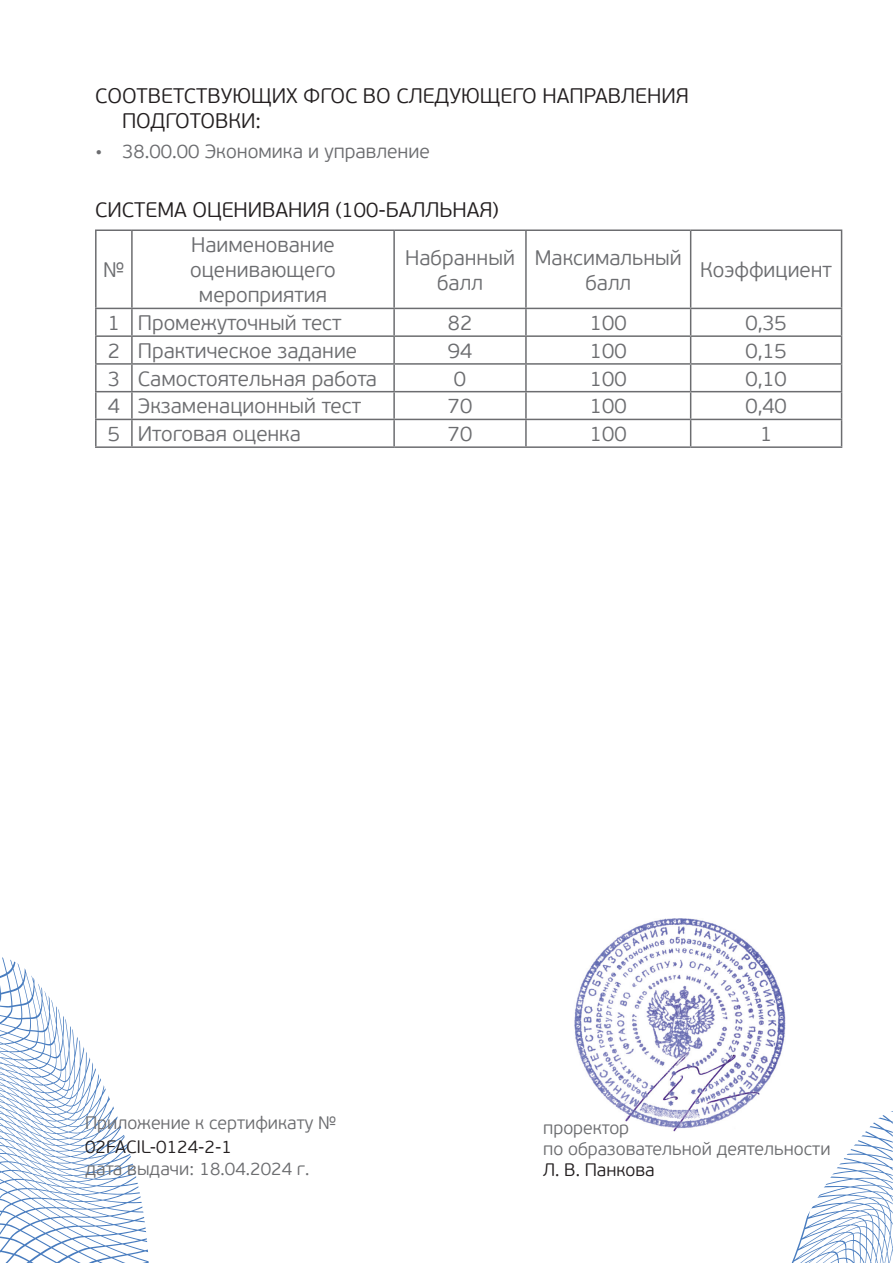
<style>
.page{position:relative;width:893px;height:1263px;background:#fff}
.page>*{position:absolute;margin:0;border:0;box-sizing:border-box;transform-origin:0 0}
.t1{font:300 21px "PF Beau Sans Pro";color:#6c6d70}
.t2{font:300 21px/25.2px "PF Beau Sans Pro";color:#231f20}
.t3{font:300 19.5px "PF Beau Sans Pro";color:#6c6d70}
.t4{font:300 18px "PF Beau Sans Pro";color:#6c6d70}
.t5{font:300 18px "PF Beau Sans Pro";color:#231f20}
</style>
<div class="page">
<svg style="left:0;top:957px;width:149px;height:306px"></svg>
<svg style="left:791px;top:1111px;width:102px;height:152px"></svg>
<img style="left:574px;top:918px;width:212px;height:213px">
<hr style="left:95px;top:308px;width:37px;height:1px;background:#6c6d70">
<hr style="left:132px;top:308px;width:262px;height:1px;background:#6c6d70">
<hr style="left:394px;top:308px;width:132px;height:1px;background:#6c6d70">
<hr style="left:526px;top:308px;width:165px;height:1px;background:#6c6d70">
<hr style="left:691px;top:308px;width:151px;height:1px;background:#6c6d70">
<hr style="left:95px;top:335px;width:37px;height:2px;background:#6c6d70">
<hr style="left:132px;top:335px;width:262px;height:2px;background:#6c6d70">
<hr style="left:394px;top:335px;width:132px;height:2px;background:#6c6d70">
<hr style="left:526px;top:335px;width:165px;height:2px;background:#6c6d70">
<hr style="left:691px;top:335px;width:151px;height:2px;background:#6c6d70">
<hr style="left:95px;top:363px;width:37px;height:2px;background:#6c6d70">
<hr style="left:132px;top:363px;width:262px;height:2px;background:#6c6d70">
<hr style="left:394px;top:363px;width:132px;height:2px;background:#6c6d70">
<hr style="left:526px;top:363px;width:165px;height:2px;background:#6c6d70">
<hr style="left:691px;top:363px;width:151px;height:2px;background:#6c6d70">
<hr style="left:95px;top:391px;width:37px;height:1px;background:#6c6d70">
<hr style="left:132px;top:391px;width:262px;height:1px;background:#6c6d70">
<hr style="left:394px;top:391px;width:132px;height:1px;background:#6c6d70">
<hr style="left:526px;top:391px;width:165px;height:1px;background:#6c6d70">
<hr style="left:691px;top:391px;width:151px;height:1px;background:#6c6d70">
<hr style="left:95px;top:419px;width:37px;height:1px;background:#6c6d70">
<hr style="left:132px;top:419px;width:262px;height:1px;background:#6c6d70">
<hr style="left:394px;top:419px;width:132px;height:1px;background:#6c6d70">
<hr style="left:526px;top:419px;width:165px;height:1px;background:#6c6d70">
<hr style="left:691px;top:419px;width:151px;height:1px;background:#6c6d70">
<hr style="left:95px;top:446px;width:37px;height:2px;background:#6c6d70">
<hr style="left:132px;top:446px;width:262px;height:2px;background:#6c6d70">
<hr style="left:394px;top:446px;width:132px;height:2px;background:#6c6d70">
<hr style="left:526px;top:446px;width:165px;height:2px;background:#6c6d70">
<hr style="left:691px;top:446px;width:151px;height:2px;background:#6c6d70">
<hr style="left:95px;top:229px;width:37px;height:2px;background:#6c6d70">
<hr style="left:95px;top:231px;width:2px;height:77px;background:#6c6d70">
<hr style="left:132px;top:229px;width:262px;height:2px;background:#6c6d70">
<hr style="left:131px;top:231px;width:2px;height:77px;background:#6c6d70">
<hr style="left:394px;top:229px;width:132px;height:2px;background:#6c6d70">
<hr style="left:393px;top:231px;width:2px;height:77px;background:#6c6d70">
<hr style="left:526px;top:229px;width:165px;height:2px;background:#6c6d70">
<hr style="left:525px;top:231px;width:2px;height:77px;background:#6c6d70">
<hr style="left:691px;top:229px;width:151px;height:2px;background:#6c6d70">
<hr style="left:690px;top:231px;width:1px;height:77px;background:#6c6d70">
<hr style="left:841px;top:231px;width:1px;height:77px;background:#6c6d70">
<hr style="left:95px;top:309px;width:2px;height:26px;background:#6c6d70">
<hr style="left:131px;top:309px;width:2px;height:26px;background:#6c6d70">
<hr style="left:393px;top:309px;width:2px;height:26px;background:#6c6d70">
<hr style="left:525px;top:309px;width:2px;height:26px;background:#6c6d70">
<hr style="left:95px;top:337px;width:2px;height:26px;background:#6c6d70">
<hr style="left:131px;top:337px;width:2px;height:26px;background:#6c6d70">
<hr style="left:393px;top:337px;width:2px;height:26px;background:#6c6d70">
<hr style="left:525px;top:337px;width:2px;height:26px;background:#6c6d70">
<hr style="left:95px;top:365px;width:2px;height:26px;background:#6c6d70">
<hr style="left:131px;top:365px;width:2px;height:26px;background:#6c6d70">
<hr style="left:393px;top:365px;width:2px;height:26px;background:#6c6d70">
<hr style="left:525px;top:365px;width:2px;height:26px;background:#6c6d70">
<hr style="left:95px;top:392px;width:2px;height:27px;background:#6c6d70">
<hr style="left:131px;top:392px;width:2px;height:27px;background:#6c6d70">
<hr style="left:393px;top:392px;width:2px;height:27px;background:#6c6d70">
<hr style="left:525px;top:392px;width:2px;height:27px;background:#6c6d70">
<hr style="left:95px;top:420px;width:2px;height:26px;background:#6c6d70">
<hr style="left:131px;top:420px;width:2px;height:26px;background:#6c6d70">
<hr style="left:393px;top:420px;width:2px;height:26px;background:#6c6d70">
<hr style="left:525px;top:420px;width:2px;height:26px;background:#6c6d70">
<svg style="left:690px;top:309px;width:1px;height:137px"></svg>
<svg style="left:841px;top:309px;width:1px;height:137px"></svg>
<p class="t2" style="left:122px;top:84px;width:568px;text-indent:-27px">СООТВЕТСТВУЮЩИХ ФГОС ВО СЛЕДУЮЩЕГО НАПРАВЛЕНИЯ<br>ПОДГОТОВКИ:</p>
<p class="t3" style="left:95px;top:140px;width:336px">• 38.00.00 Экономика и управление</p>
<p class="t2" style="left:95px;top:197px;width:405px">СИСТЕМА ОЦЕНИВАНИЯ (100-БАЛЛЬНАЯ)</p>
<p class="t1" style="left:103px;top:258px;width:23px">№</p>
<p class="t1" style="left:191px;top:233px;width:145px">Наименование</p>
<p class="t1" style="left:190px;top:258px;width:147px">оценивающего</p>
<p class="t1" style="left:199px;top:283px;width:130px">мероприятия</p>
<p class="t1" style="left:405px;top:245px;width:111px">Набранный</p>
<p class="t1" style="left:437px;top:271px;width:47px">балл</p>
<p class="t1" style="left:535px;top:245px;width:149px">Максимальный</p>
<p class="t1" style="left:585px;top:271px;width:47px">балл</p>
<p class="t1" style="left:700px;top:258px;width:133px">Коэффициент</p>
<p class="t1" style="left:108px;top:311px;width:14px">1</p>
<p class="t1" style="left:138px;top:311px;width:205px">Промежуточный тест</p>
<p class="t1" style="left:448px;top:311px;width:26px">82</p>
<p class="t1" style="left:590px;top:311px;width:38px">100</p>
<p class="t1" style="left:745px;top:311px;width:43px">0,35</p>
<p class="t1" style="left:108px;top:339px;width:14px">2</p>
<p class="t1" style="left:138px;top:339px;width:221px">Практическое задание</p>
<p class="t1" style="left:448px;top:339px;width:26px">94</p>
<p class="t1" style="left:590px;top:339px;width:38px">100</p>
<p class="t1" style="left:745px;top:339px;width:43px">0,15</p>
<p class="t1" style="left:108px;top:366px;width:14px">3</p>
<p class="t1" style="left:138px;top:366px;width:241px">Самостоятельная работа</p>
<p class="t1" style="left:454px;top:366px;width:14px">0</p>
<p class="t1" style="left:590px;top:366px;width:38px">100</p>
<p class="t1" style="left:745px;top:366px;width:43px">0,10</p>
<p class="t1" style="left:108px;top:394px;width:14px">4</p>
<p class="t1" style="left:138px;top:394px;width:225px">Экзаменационный тест</p>
<p class="t1" style="left:448px;top:394px;width:26px">70</p>
<p class="t1" style="left:590px;top:394px;width:38px">100</p>
<p class="t1" style="left:745px;top:394px;width:43px">0,40</p>
<p class="t1" style="left:108px;top:422px;width:14px">5</p>
<p class="t1" style="left:138px;top:422px;width:165px">Итоговая оценка</p>
<p class="t1" style="left:448px;top:422px;width:26px">70</p>
<p class="t1" style="left:590px;top:422px;width:38px">100</p>
<p class="t1" style="left:760px;top:422px;width:14px">1</p>
<p class="t4" style="left:85px;top:1113px;width:253px">Приложение к сертификату №</p>
<p class="t4" style="left:543px;top:1117px;width:87px">проректор</p>
<p class="t4" style="left:543px;top:1138px;width:289px">по образовательной деятельности</p>
<p class="t4" style="left:85px;top:1159px;width:226px">дата выдачи: 18.04.2024 г.</p>
<p class="t5" style="left:543px;top:1159px;width:113px">Л. В. Панкова</p>
<p class="t5" style="left:85px;top:1137px;width:148px">02FACIL-0124-2-1</p>
</div>
